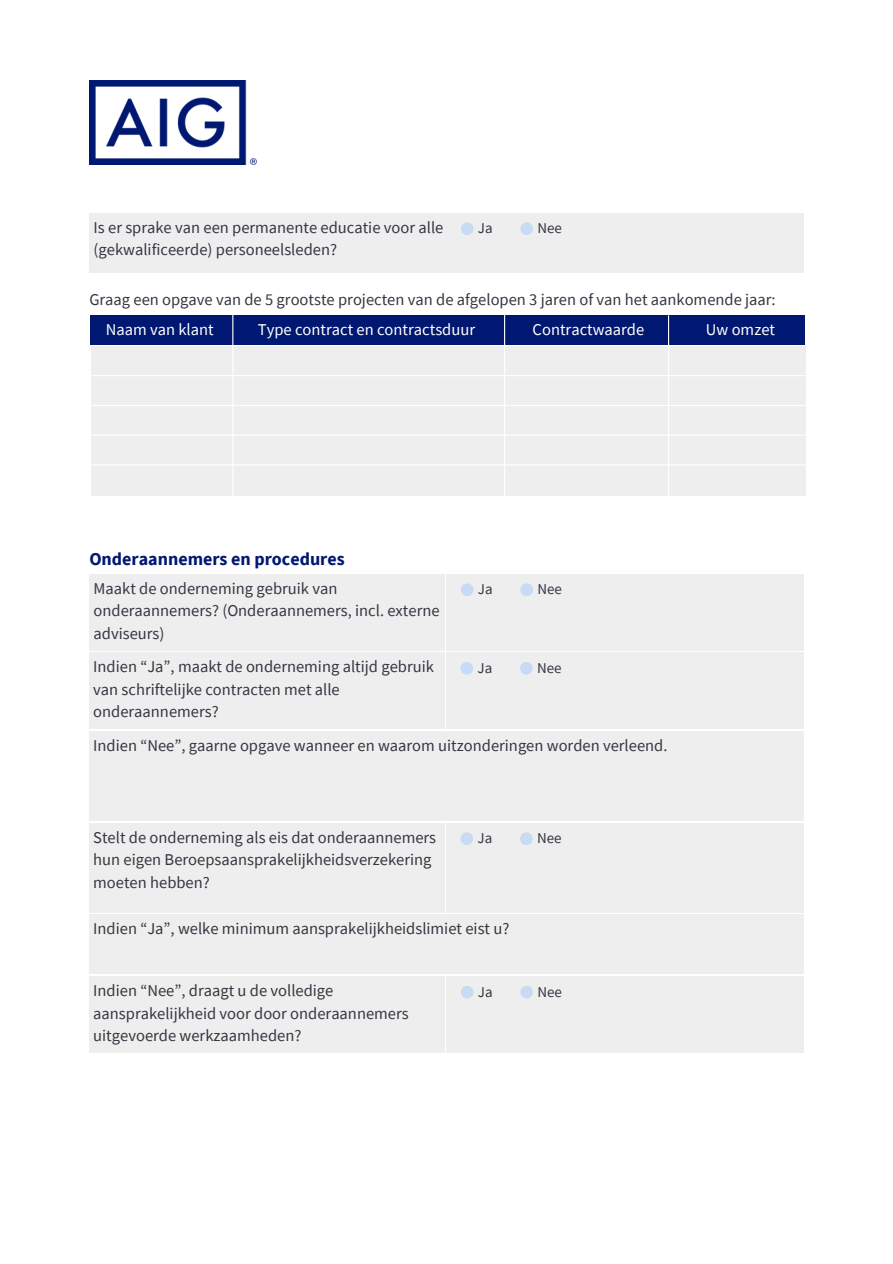
<style>
.page{position:relative;width:893px;height:1264px;background:#fff}
.page>*{position:absolute;margin:0;border:0;box-sizing:border-box;transform-origin:0 0}
.t1{font:700 18px "Source Sans Pro";color:#001871}
.t2{font:16.5px/22.5px "Source Sans Pro";color:#343741}
.t3{font:16.5px "Source Sans Pro";color:#fff}
.t4{font:15px "Source Sans Pro";color:#343741}
</style>
<div class="page">
<img style="left:89px;top:80px;width:168px;height:85px">
<div style="left:89px;top:213px;width:356px;height:59px;background:#eee"></div>
<div style="left:447px;top:213px;width:357px;height:59px;background:#eee"></div>
<div style="left:461px;top:222px;width:12px;height:13px;background:#c7dbf4;border-radius:50%"></div>
<div style="left:520px;top:222px;width:13px;height:13px;background:#c7dbf4;border-radius:50%"></div>
<div style="left:89px;top:574px;width:356px;height:76px;background:#eee"></div>
<div style="left:447px;top:574px;width:357px;height:76px;background:#eee"></div>
<div style="left:461px;top:583px;width:12px;height:13px;background:#c7dbf4;border-radius:50%"></div>
<div style="left:520px;top:583px;width:13px;height:13px;background:#c7dbf4;border-radius:50%"></div>
<div style="left:89px;top:652px;width:356px;height:77px;background:#eee"></div>
<div style="left:446px;top:652px;width:357px;height:77px;background:#eee"></div>
<div style="left:460px;top:662px;width:13px;height:12px;background:#c7dbf4;border-radius:50%"></div>
<div style="left:520px;top:662px;width:12px;height:12px;background:#c7dbf4;border-radius:50%"></div>
<div style="left:89px;top:731px;width:714px;height:89px;background:#eee"></div>
<div style="left:89px;top:823px;width:356px;height:89px;background:#eee"></div>
<div style="left:446px;top:823px;width:357px;height:89px;background:#eee"></div>
<div style="left:460px;top:832px;width:13px;height:13px;background:#c7dbf4;border-radius:50%"></div>
<div style="left:520px;top:832px;width:12px;height:13px;background:#c7dbf4;border-radius:50%"></div>
<div style="left:89px;top:914px;width:714px;height:60px;background:#eee"></div>
<div style="left:447px;top:976px;width:357px;height:76px;background:#eee"></div>
<div style="left:461px;top:985px;width:12px;height:13px;background:#c7dbf4;border-radius:50%"></div>
<div style="left:520px;top:985px;width:13px;height:13px;background:#c7dbf4;border-radius:50%"></div>
<div style="left:91px;top:346px;width:714px;height:149px;background:#eee"></div>
<div style="left:91px;top:314px;width:714px;height:30px;background:#001871"></div>
<hr style="left:91px;top:375px;width:718px;height:1px;background:#fff">
<hr style="left:91px;top:405px;width:718px;height:1px;background:#fff">
<hr style="left:91px;top:434px;width:718px;height:2px;background:#fff">
<hr style="left:232px;top:314px;width:1px;height:192px;background:#fff">
<hr style="left:89px;top:464px;width:720px;height:1px;background:#fff">
<hr style="left:504px;top:314px;width:1px;height:192px;background:#fff">
<hr style="left:668px;top:315px;width:1px;height:191px;background:#fff">
<div style="left:89px;top:976px;width:356px;height:76px;background:#eee"></div>
<h2 class="t2" style="left:94px;top:216px;width:351px">Is er sprake van een permanente educatie voor alle (gekwalificeerde) personeelsleden?</h2>
<p class="t4" style="left:478px;top:218px;width:16px">Ja</p>
<p class="t4" style="left:537px;top:218px;width:26px">Nee</p>
<h2 class="t2" style="left:89px;top:287px;width:687px">Graag een opgave van de 5 grootste projecten van de afgelopen 3 jaren of van het aankomende jaar:</h2>
<h2 class="t3" style="left:106px;top:318px;width:109px">Naam van klant</h2>
<h2 class="t3" style="left:258px;top:318px;width:219px">Type contract en contractsduur</h2>
<p class="t3" style="left:532px;top:318px;width:113px">Contractwaarde</p>
<p class="t3" style="left:705px;top:318px;width:71px">Uw omzet</p>
<p class="t1" style="left:89px;top:547px;width:257px">Onderaannemers en procedures</p>
<h2 class="t2" style="left:94px;top:577px;width:347px">Maakt de onderneming gebruik van onderaannemers? (Onderaannemers, incl. externe adviseurs)</h2>
<h2 class="t4" style="left:478px;top:579px;width:16px">Ja</h2>
<h2 class="t4" style="left:537px;top:579px;width:26px">Nee</h2>
<h2 class="t2" style="left:93px;top:655px;width:342px">Indien “Ja”, maakt de onderneming altijd gebruik van schriftelijke contracten met alle onderaannemers?</h2>
<h2 class="t4" style="left:477px;top:658px;width:16px">Ja</h2>
<h1 class="t4" style="left:537px;top:658px;width:26px">Nee</h1>
<h2 class="t2" style="left:93px;top:734px;width:575px">Indien “Nee”, gaarne opgave wanneer en waarom uitzonderingen worden verleend.</h2>
<p class="t2" style="left:93px;top:825px;width:344px">Stelt de onderneming als eis dat onderaannemers hun eigen Beroepsaansprakelijkheidsverzekering moeten hebben?</p>
<p class="t4" style="left:477px;top:828px;width:16px">Ja</p>
<h2 class="t4" style="left:537px;top:828px;width:26px">Nee</h2>
<p class="t2" style="left:93px;top:917px;width:417px">Indien “Ja”, welke minimum aansprakelijkheidslimiet eist u?</p>
<p class="t2" style="left:93px;top:979px;width:317px">Indien “Nee”, draagt u de volledige aansprakelijkheid voor door onderaannemers uitgevoerde werkzaamheden?</p>
<p class="t4" style="left:478px;top:981px;width:16px">Ja</p>
<h2 class="t4" style="left:537px;top:981px;width:26px">Nee</h2>
</div>
